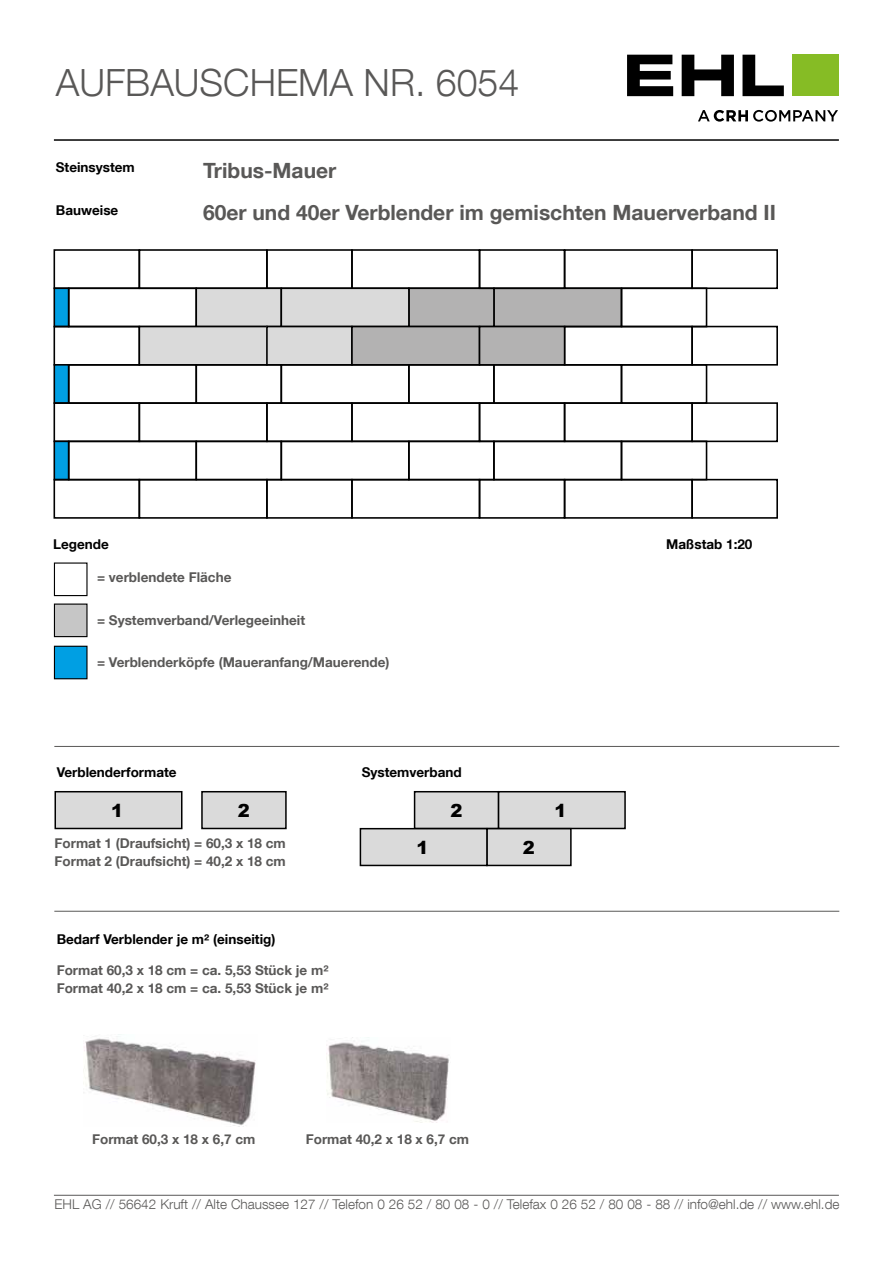
<style>
.page{position:relative;width:893px;height:1263px;background:#fff}
.page>*{position:absolute;margin:0;border:0;box-sizing:border-box;transform-origin:0 0}
.t1{font:300 37.5px "Helvetica Neue LT Com";color:#595857}
.t2{font:700 21px "Helvetica Neue LT Com";color:#595857}
.t3{font:900 18px "Arial";color:#000}
.t4{font:700 13.5px/18px "Helvetica Neue LT Com";color:#595857}
.t5{font:300 13.5px "Helvetica Neue LT Com";color:#595857}
.t6{font:700 13.5px "Helvetica Neue LT Com";color:#000}
</style>
<div class="page">
<hr style="left:54px;top:139px;width:785px;height:2px;background:#000">
<svg style="left:627px;top:55px;width:46px;height:41px"></svg>
<svg style="left:682px;top:55px;width:52px;height:41px"></svg>
<svg style="left:742px;top:55px;width:42px;height:41px"></svg>
<div style="left:792px;top:55px;width:46px;height:41px;background:#86bc25"></div>
<svg style="left:698px;top:110px;width:140px;height:12px"></svg>
<hr style="left:54px;top:1195px;width:785px;height:1px;background:#595857">
<div style="left:564px;top:249px;width:129px;height:40px;border:2px solid #000"></div>
<div style="left:54px;top:249px;width:86px;height:40px;border:2px solid #000"></div>
<div style="left:139px;top:249px;width:129px;height:40px;border:2px solid #000"></div>
<div style="left:266px;top:249px;width:87px;height:40px;border:2px solid #000"></div>
<div style="left:351px;top:249px;width:129px;height:40px;border:2px solid #000"></div>
<div style="left:54px;top:288px;width:15px;height:39px;background:#009fe3"></div>
<div style="left:54px;top:287px;width:15px;height:40px;border:2px solid #000"></div>
<div style="left:494px;top:288px;width:127px;height:39px;background:#b3b2b2"></div>
<div style="left:493px;top:287px;width:129px;height:40px;border:2px solid #000"></div>
<div style="left:68px;top:287px;width:129px;height:40px;border:2px solid #000"></div>
<div style="left:196px;top:288px;width:85px;height:39px;background:#dadada"></div>
<div style="left:195px;top:287px;width:87px;height:40px;border:2px solid #000"></div>
<div style="left:409px;top:288px;width:85px;height:39px;background:#b3b2b2"></div>
<div style="left:408px;top:287px;width:87px;height:40px;border:2px solid #000"></div>
<div style="left:281px;top:288px;width:128px;height:39px;background:#dadada"></div>
<div style="left:280px;top:287px;width:130px;height:40px;border:2px solid #000"></div>
<div style="left:479px;top:249px;width:86px;height:40px;border:2px solid #000"></div>
<div style="left:691px;top:249px;width:87px;height:40px;border:2px solid #000"></div>
<div style="left:621px;top:287px;width:86px;height:40px;border:2px solid #000"></div>
<div style="left:564px;top:326px;width:129px;height:40px;border:2px solid #000"></div>
<div style="left:54px;top:326px;width:86px;height:40px;border:2px solid #000"></div>
<div style="left:139px;top:327px;width:128px;height:38px;background:#dadada"></div>
<div style="left:139px;top:326px;width:129px;height:40px;border:2px solid #000"></div>
<div style="left:267px;top:327px;width:85px;height:38px;background:#dadada"></div>
<div style="left:266px;top:326px;width:87px;height:40px;border:2px solid #000"></div>
<div style="left:352px;top:327px;width:127px;height:38px;background:#b3b2b2"></div>
<div style="left:351px;top:326px;width:129px;height:40px;border:2px solid #000"></div>
<div style="left:54px;top:365px;width:15px;height:38px;background:#009fe3"></div>
<div style="left:54px;top:364px;width:15px;height:40px;border:2px solid #000"></div>
<div style="left:493px;top:364px;width:129px;height:40px;border:2px solid #000"></div>
<div style="left:68px;top:364px;width:129px;height:40px;border:2px solid #000"></div>
<div style="left:195px;top:364px;width:87px;height:40px;border:2px solid #000"></div>
<div style="left:408px;top:364px;width:87px;height:40px;border:2px solid #000"></div>
<div style="left:280px;top:364px;width:130px;height:40px;border:2px solid #000"></div>
<div style="left:479px;top:327px;width:86px;height:38px;background:#b3b2b2"></div>
<div style="left:479px;top:326px;width:86px;height:40px;border:2px solid #000"></div>
<div style="left:691px;top:326px;width:87px;height:40px;border:2px solid #000"></div>
<div style="left:621px;top:364px;width:86px;height:40px;border:2px solid #000"></div>
<div style="left:564px;top:402px;width:129px;height:40px;border:2px solid #000"></div>
<div style="left:54px;top:402px;width:86px;height:40px;border:2px solid #000"></div>
<div style="left:139px;top:402px;width:129px;height:40px;border:2px solid #000"></div>
<div style="left:266px;top:402px;width:87px;height:40px;border:2px solid #000"></div>
<div style="left:351px;top:402px;width:129px;height:40px;border:2px solid #000"></div>
<div style="left:54px;top:441px;width:15px;height:39px;background:#009fe3"></div>
<div style="left:54px;top:441px;width:15px;height:39px;border:2px solid #000"></div>
<div style="left:68px;top:441px;width:129px;height:39px;border:2px solid #000"></div>
<div style="left:195px;top:441px;width:87px;height:39px;border:2px solid #000"></div>
<div style="left:408px;top:441px;width:87px;height:39px;border:2px solid #000"></div>
<div style="left:280px;top:441px;width:130px;height:39px;border:2px solid #000"></div>
<div style="left:479px;top:402px;width:86px;height:40px;border:2px solid #000"></div>
<div style="left:691px;top:402px;width:87px;height:40px;border:2px solid #000"></div>
<div style="left:621px;top:441px;width:86px;height:39px;border:2px solid #000"></div>
<div style="left:564px;top:479px;width:129px;height:40px;border:2px solid #000"></div>
<div style="left:54px;top:479px;width:86px;height:40px;border:2px solid #000"></div>
<div style="left:139px;top:479px;width:129px;height:40px;border:2px solid #000"></div>
<div style="left:266px;top:479px;width:87px;height:40px;border:2px solid #000"></div>
<div style="left:351px;top:479px;width:129px;height:40px;border:2px solid #000"></div>
<div style="left:479px;top:479px;width:86px;height:40px;border:2px solid #000"></div>
<div style="left:691px;top:479px;width:87px;height:40px;border:2px solid #000"></div>
<div style="left:54px;top:562px;width:34px;height:34px;border:1px solid #000"></div>
<div style="left:54px;top:604px;width:33px;height:33px;background:#c6c6c6"></div>
<div style="left:54px;top:603px;width:34px;height:34px;border:1px solid #000"></div>
<hr style="left:54px;top:911px;width:785px;height:1px;background:#595857">
<hr style="left:54px;top:746px;width:785px;height:1px;background:#595857">
<img style="left:84px;top:1034px;width:172px;height:92px">
<img style="left:327px;top:1037px;width:122px;height:85px">
<div style="left:202px;top:792px;width:84px;height:36px;background:#dadada"></div>
<div style="left:201px;top:791px;width:86px;height:38px;border:2px solid #000"></div>
<div style="left:55px;top:792px;width:127px;height:36px;background:#dadada"></div>
<div style="left:55px;top:791px;width:127px;height:38px;border:2px solid #000"></div>
<div style="left:415px;top:792px;width:84px;height:36px;background:#dadada"></div>
<div style="left:414px;top:791px;width:85px;height:38px;border:2px solid #000"></div>
<div style="left:499px;top:792px;width:126px;height:36px;background:#dadada"></div>
<div style="left:498px;top:791px;width:128px;height:38px;border:2px solid #000"></div>
<div style="left:487px;top:829px;width:84px;height:36px;background:#dadada"></div>
<div style="left:486px;top:828px;width:86px;height:38px;border:2px solid #000"></div>
<div style="left:360px;top:829px;width:127px;height:36px;background:#dadada"></div>
<div style="left:360px;top:828px;width:128px;height:38px;border:2px solid #000"></div>
<div style="left:54px;top:646px;width:33px;height:33px;background:#009fe3"></div>
<div style="left:54px;top:646px;width:34px;height:33px;border:1px solid #000"></div>
<h1 class="t1" style="left:56px;top:59px;width:465px">AUFBAUSCHEMA NR. 6054</h1>
<p class="t6" style="left:56px;top:159px;width:80px">Steinsystem</p>
<p class="t6" style="left:56px;top:201px;width:64px">Bauweise</p>
<h2 class="t2" style="left:203px;top:157px;width:135px">Tribus-Mauer</h2>
<h2 class="t2" style="left:203px;top:199px;width:574px">60er und 40er Verblender im gemischten Mauerverband II</h2>
<p class="t6" style="left:53px;top:535px;width:57px">Legende</p>
<p class="t6" style="left:666px;top:535px;width:88px">Maßstab 1:20</p>
<p class="t4" style="left:97px;top:568px;width:136px">= verblendete Fläche</p>
<p class="t4" style="left:97px;top:611px;width:210px">= Systemverband/Verlegeeinheit</p>
<p class="t4" style="left:97px;top:653px;width:294px">= Verblenderköpfe (Maueranfang/Mauerende)</p>
<p class="t6" style="left:57px;top:764px;width:121px">Verblenderformate</p>
<p class="t6" style="left:362px;top:764px;width:102px">Systemverband</p>
<h3 class="t3" style="left:111px;top:797px;width:14px">1</h3>
<h3 class="t3" style="left:238px;top:797px;width:14px">2</h3>
<h3 class="t3" style="left:451px;top:797px;width:14px">2</h3>
<h3 class="t3" style="left:555px;top:797px;width:14px">1</h3>
<h3 class="t3" style="left:416px;top:834px;width:14px">1</h3>
<h3 class="t3" style="left:523px;top:834px;width:14px">2</h3>
<p class="t4" style="left:55px;top:833px;width:233px">Format 1 (Draufsicht) = 60,3 x 18 cm<br>Format 2 (Draufsicht) = 40,2 x 18 cm</p>
<p class="t6" style="left:57px;top:931px;width:220px">Bedarf Verblender je m² (einseitig)</p>
<p class="t4" style="left:57px;top:961px;width:273px">Format 60,3 x 18 cm = ca. 5,53 Stück je m²<br>Format 40,2 x 18 cm = ca. 5,53 Stück je m²</p>
<p class="t4" style="left:92px;top:1130px;width:165px">Format 60,3 x 18 x 6,7 cm</p>
<p class="t4" style="left:306px;top:1130px;width:165px">Format 40,2 x 18 x 6,7 cm</p>
<p class="t5" style="left:55px;top:1196px;width:786px">EHL AG // 56642 Kruft // Alte Chaussee 127 // Telefon 0 26 52 / 80 08 - 0 // Telefax 0 26 52 / 80 08 - 88 // info@ehl.de // www.ehl.de</p>
</div>
